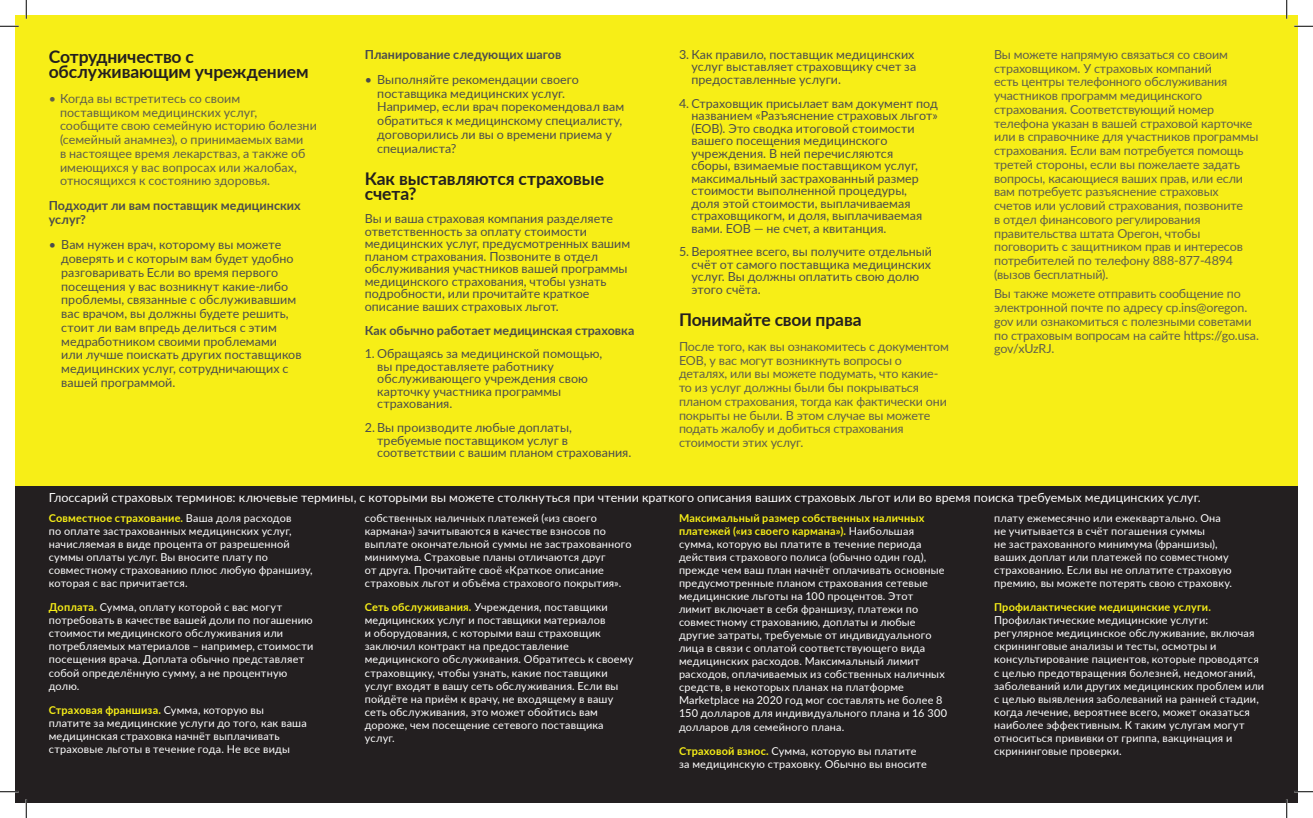
<style>
.page{position:relative;width:1313px;height:818px;background:#fff}
.page>*{position:absolute;margin:0;border:0;box-sizing:border-box;transform-origin:0 0}
.t1{font:700 17.5px/15px "Lato";letter-spacing:-.005em;color:#231f20}
.t2{font:12.5px/12.5px "Lato";color:#4b4c4d}
.t3{font:12.5px/13.8px "Lato";letter-spacing:-.01em;color:#605f4c}
.t4{font:12.5px "Lato";letter-spacing:.005em;color:#fff}
.t5{font:700 12.5px/13.8px "Lato";color:#4b4c4d}
.t6{font:10.88px/13px "Lato";letter-spacing:.015em;color:#fff}
.t7{font:700 10.88px "Lato";letter-spacing:.015em;color:#f7ee17}
.s1{font-weight:700;color:#f7ee17}
</style>
<div class="page">
<div style="left:15px;top:15px;width:1283px;height:787px;background:#f7ee17"></div>
<div style="left:15px;top:486px;width:1283px;height:316px;background:#231f20"></div>
<svg style="left:0;top:25px;width:19px;height:2px"></svg>
<svg style="left:1294px;top:25px;width:18px;height:2px"></svg>
<svg style="left:0;top:790px;width:19px;height:2px"></svg>
<svg style="left:1294px;top:790px;width:18px;height:2px"></svg>
<svg style="left:25px;top:0;width:2px;height:19px"></svg>
<svg style="left:25px;top:799px;width:2px;height:19px"></svg>
<svg style="left:1286px;top:0;width:1px;height:19px"></svg>
<svg style="left:1285px;top:799px;width:2px;height:19px"></svg>
<h1 class="t1" style="left:49px;top:48px;width:261px">Сотрудничество с обслуживающим учреждением</h1>
<p class="t3" style="left:60px;top:91px;width:258px;text-indent:-11px">• Когда вы встретитесь со своим поставщиком медицинских услуг, сообщите свою семейную историю болезни (семейный анамнез), о принимаемых вами<br>в настоящее время лекарстваз, а также об имеющихся у вас вопросах или жалобах, относящихся к состоянию здоровья.</p>
<p class="t5" style="left:49px;top:198px;width:253px">Подходит ли вам поставщик медицинских услуг?</p>
<p class="t2" style="left:61px;top:237px;width:242px;line-height:13.8px;text-indent:-12px">• Вам нужен врач, которому вы можете доверять и с которым вам будет удобно разговаривать Если во время первого посещения у вас возникнут какие-либо проблемы, связанные с обслуживавшим вас врачом, вы должны будете решить, стоит ли вам впредь делиться с этим медработником своими проблемами или лучше поискать других поставщиков медицинских услуг, сотрудничающих с вашей программой.</p>
<p class="t5" style="left:365px;top:47px;width:198px">Планирование следующих шагов</p>
<p class="t2" style="left:377px;top:72px;width:248px;line-height:13.8px;text-indent:-12px">• Выполняйте рекомендации своего поставщика медицинских услуг.<br>Например, если врач порекомендовал вам обратиться к медицинскому специалисту, договорились ли вы о времени приема у специалиста?</p>
<h1 class="t1" style="left:365px;top:170px;width:241px">Как выставляются страховые счета?</h1>
<p class="t2" style="left:365px;top:212px;width:267px">Вы и ваша страховая компания разделяете ответственность за оплату стоимости медицинских услуг, предусмотренных вашим планом страхования. Позвоните в отдел обслуживания участников вашей программы медицинского страхования, чтобы узнать подробности, или прочитайте краткое описание ваших страховых льгот.</p>
<p class="t5" style="left:365px;top:322px;width:271px">Как обычно работает медицинская страховка</p>
<p class="t2" style="left:377px;top:347px;width:226px;text-indent:-12px">1. Обращаясь за медицинской помощью, вы предоставляете работнику обслуживающего учреждения свою карточку участника программы страхования.</p>
<p class="t2" style="left:377px;top:421px;width:255px;text-indent:-12px">2. Вы производите любые доплаты, требуемые поставщиком услуг в соответствии с вашим планом страхования.</p>
<p class="t2" style="left:691px;top:47px;width:226px;text-indent:-12px">3. Как правило, поставщик медицинских услуг выставляет страховщику счет за предоставленные услуги.</p>
<p class="t2" style="left:691px;top:96px;width:248px;text-indent:-12px">4. Страховщик присылает вам документ под названием «Разъяснение страховых льгот» (EOB). Это сводка итоговой стоимости вашего посещения медицинского учреждения. В ней перечисляются<br>сборы, взимаемые поставщиком услуг, максимальный застрахованный размер стоимости выполненной процедуры, доля этой стоимости, выплачиваемая страховщикогм, и доля, выплачиваемая вами. EOB — не счет, а квитанция.</p>
<p class="t2" style="left:691px;top:245px;width:242px;text-indent:-12px">5. Вероятнее всего, вы получите отдельный счёт от самого поставщика медицинских услуг. Вы должны оплатить свою долю этого счёта.</p>
<h1 class="t1" style="left:679px;top:311px;width:184px">Понимайте свои права</h1>
<p class="t3" style="left:679px;top:339px;width:271px">После того, как вы ознакомитесь с документом EOB, у вас могут возникнуть вопросы о деталях, или вы можете подумать, что какие&shy;то из услуг должны были бы покрываться планом страхования, тогда как фактически они покрыты не были. В этом случае вы можете подать жалобу и добиться страхования стоимости этих услуг.</p>
<p class="t3" style="left:994px;top:47px;width:266px">Вы можете напрямую связаться со своим страховщиком. У страховых компаний<br>есть центры телефонного обслуживания участников программ медицинского страхования. Соответствующий номер телефона указан в вашей страховой карточке или в справочнике для участников программы страхования. Если вам потребуется помощь третей стороны, если вы пожелаете задать вопросы, касающиеся ваших прав, или если вам потребуетс разъяснение страховых счетов или условий страхования, позвоните<br>в отдел финансового регулирования правительства штата Орегон, чтобы поговорить с защитником прав и интересов потребителей по телефону 888-877-4894 (вызов бесплатный).</p>
<p class="t3" style="left:994px;top:286px;width:266px">Вы также можете отправить сообщение по электронной почте по адресу cp.ins@oregon. gov или ознакомиться с полезными советами по страховым вопросам на сайте https://go.usa. gov/xUzRJ.</p>
<p class="t4" style="left:49px;top:488px;width:1153px">Глоссарий страховых терминов: ключевые термины, с которыми вы можете столкнуться при чтении краткого описания ваших страховых льгот или во время поиска требуемых медицинских услуг.</p>
<p class="t6" style="left:49px;top:510px;width:265px"><span class="s1">Совместное страхование.</span> Ваша доля расходов<br>по оплате застрахованных медицинских услуг, начисляемая в виде процента от разрешенной суммы оплаты услуг. Вы вносите плату по совместному страхованию плюс любую франшизу, которая с вас причитается.</p>
<p class="t6" style="left:49px;top:600px;width:266px"><span class="s1">Доплата.</span> Сумма, оплату которой с вас могут потребовать в качестве вашей доли по погашению стоимости медицинского обслуживания или потребляемых материалов – например, стоимости посещения врача. Доплата обычно представляет собой определённую сумму, а не процентную долю.</p>
<p class="t6" style="left:49px;top:703px;width:259px"><span class="s1">Страховая франшиза.</span> Сумма, которую вы платите за медицинские услуги до того, как ваша медицинская страховка начнёт выплачивать страховые льготы в течение года. Не все виды</p>
<p class="t6" style="left:365px;top:510px;width:268px">собственных наличных платежей («из своего кармана») зачитываются в качестве взносов по выплате окончательной суммы не застрахованного минимума. Страховые планы отличаются друг<br>от друга. Прочитайте своё «Краткое описание страховых льгот и объёма страхового покрытия».</p>
<p class="t6" style="left:365px;top:600px;width:270px"><span class="s1">Сеть обслуживания.</span> Учреждения, поставщики медицинских услуг и поставщики материалов<br>и оборудования, с которыми ваш страховщик заключил контракт на предоставление медицинского обслуживания. Обратитесь к своему страховщику, чтобы узнать, какие поставщики услуг входят в вашу сеть обслуживания. Если вы пойдёте на приём к врачу, не входящему в вашу сеть обслуживания, это может обойтись вам дороже, чем посещение сетевого поставщика услуг.</p>
<p class="t6" style="left:679px;top:510px;width:269px"><span class="s1">Максимальный размер собственных наличных платежей («из своего кармана»).</span> Наибольшая сумма, которую вы платите в течение периода действия страхового полиса (обычно один год), прежде чем ваш план начнёт оплачивать основные предусмотренные планом страхования сетевые медицинские льготы на 100 процентов. Этот лимит включает в себя франшизу, платежи по совместному страхованию, доплаты и любые другие затраты, требуемые от индивидуального лица в связи с оплатой соответствующего вида медицинских расходов. Максимальный лимит расходов, оплачиваемых из собственных наличных средств, в некоторых планах на платформе Marketplace на 2020 год мог составлять не более 8<br>150 долларов для индивидуального плана и 16 300 долларов для семейного плана.</p>
<p class="t6" style="left:679px;top:743px;width:249px"><span class="s1">Страховой взнос.</span> Сумма, которую вы платите за медицинскую страховку. Обычно вы вносите</p>
<p class="t6" style="left:994px;top:510px;width:239px">плату ежемесячно или ежеквартально. Она не учитывается в счёт погашения суммы<br>не застрахованного минимума (франшизы), ваших доплат или платежей по совместному страхованию. Если вы не оплатите страховую премию, вы можете потерять свою страховку.</p>
<p class="t7" style="left:994px;top:599px;width:218px">Профилактические медицинские услуги.</p>
<p class="t6" style="left:994px;top:613px;width:271px">Профилактические медицинские услуги: регулярное медицинское обслуживание, включая скрининговые анализы и тесты, осмотры и консультирование пациентов, которые проводятся с целью предотвращения болезней, недомоганий, заболеваний или других медицинских проблем или с целью выявления заболеваний на ранней стадии, когда лечение, вероятнее всего, может оказаться наиболее эффективным. К таким услугам могут относиться прививки от гриппа, вакцинация и скрининговые проверки.</p>
</div>
